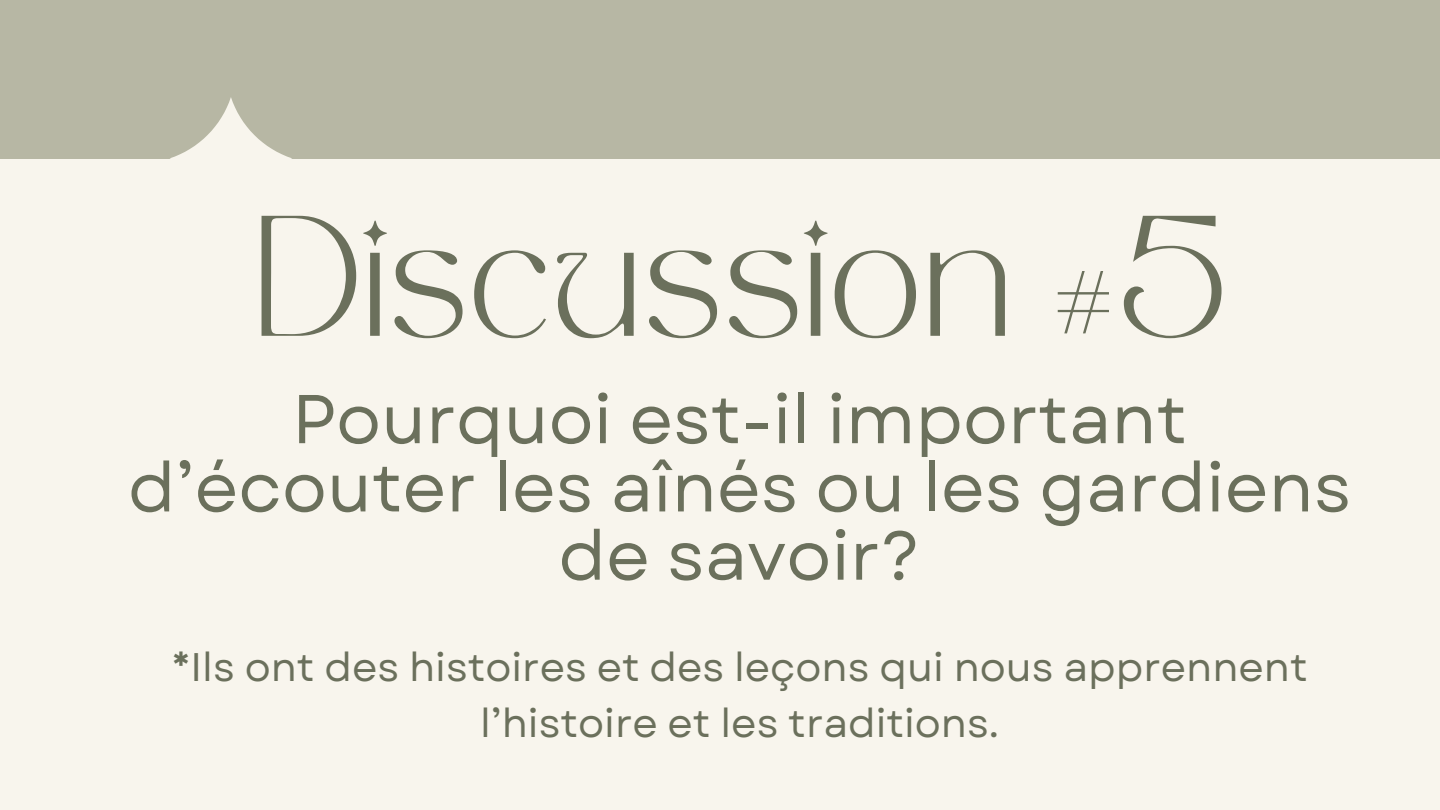
<style>
.page{position:relative;width:1440px;height:810px;background:#f8f5ed}
.page>*{position:absolute;margin:0;border:0;box-sizing:border-box;transform-origin:0 0}
.t1{font:120px "TAN MONCHERI Regular";color:#6b705c}
.t2{font:68.9px/68.2px "Garet";color:#6b705c;text-align:center}
.t3{font:39.9px/55.5px "Garet";color:#6b705c;text-align:center}
</style>
<div class="page">
<div style="left:0;top:0;width:1440px;height:158px;background:#b7b7a4"></div>
<svg style="left:170px;top:97px;width:122px;height:62px"></svg>
<p class="t1" style="left:252px;top:213px;width:977px">Discussion #5</p>
<h1 class="t2" style="left:128px;top:385px;width:1225px">Pourquoi est-il important d’écouter les aînés ou les gardiens de savoir?</h1>
<h2 class="t3" style="left:171px;top:640px;width:1138px">*Ils ont des histoires et des leçons qui nous apprennent l’histoire et les traditions.</h2>
</div>
